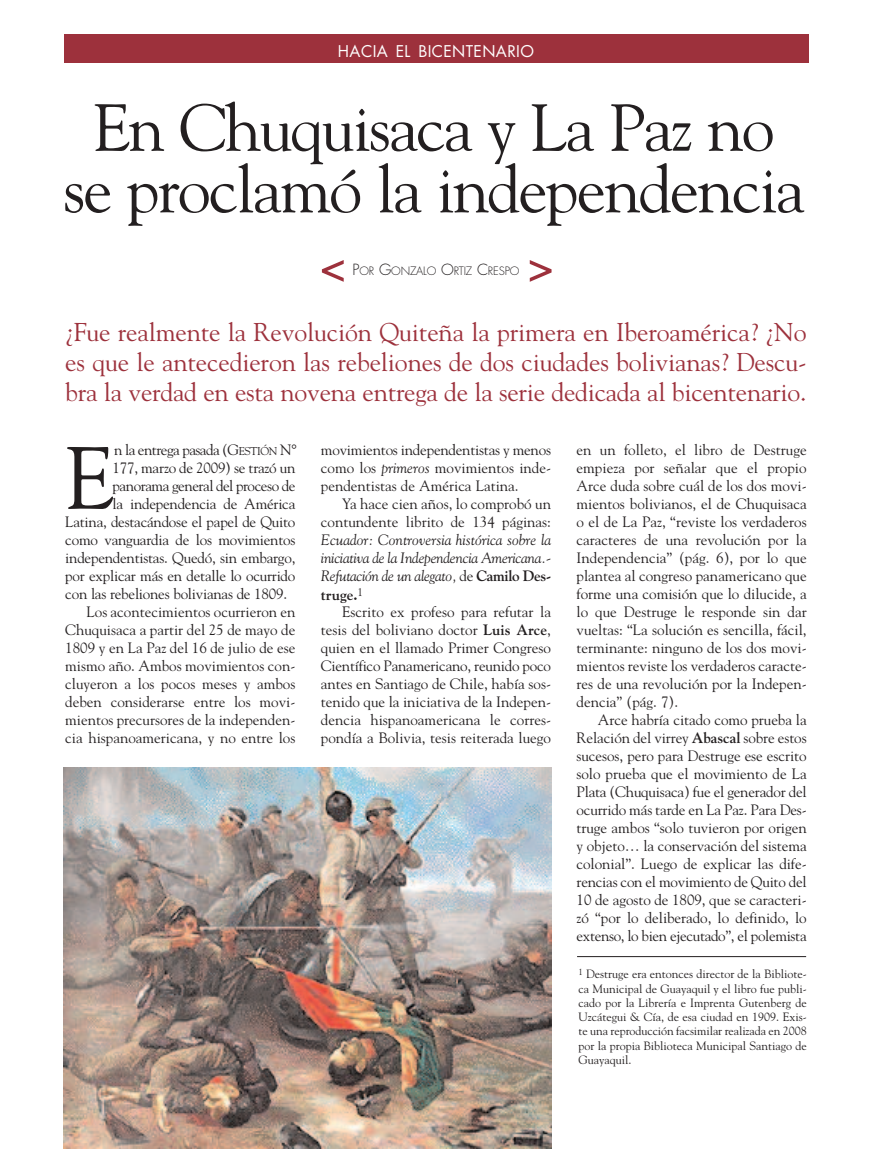
<style>
.page{position:relative;width:872px;height:1149px;background:#fff}
.page>*{position:absolute;margin:0;border:0;box-sizing:border-box;transform-origin:0 0}
.t1{font:87.45px "Goudy Std";color:#231f20}
.t2{font:66px/61.5px "Goudy Std";letter-spacing:-.03em;color:#231f20;text-align:center}
.t3{font:25.65px/30px "Goudy Std";letter-spacing:-.01em;color:#9d313c;text-align:justify}
.t4{font:15.75px "Futura";letter-spacing:.025em;color:#fff}
.t5{font:15px/18px "Goudy Std";color:#231f20;text-align:justify}
.t6{font:italic 15px/18.3px "Goudy Std";letter-spacing:-.015em;color:#231f20;text-align:justify}
.t7{font:15px "Goudy Std";letter-spacing:-.03em;color:#231f20}
.t8{font:15px "Goudy Std";letter-spacing:-.035em;color:#231f20}
.t9{font:12px/14.2px "Goudy Std";color:#231f20;text-align:justify}
.t10{font:300 11.25px "Futura";letter-spacing:-.015em;color:#231f20}
.s1{font-size:15px}
.s2{font-size:11.25px}
.s3{font-style:italic}
.s4{font-style:normal}
.s5{font-weight:700;font-style:normal}
.s6{font-weight:700}
</style>
<div class="page">
<div style="left:64px;top:34px;width:744px;height:29px;background:#9d313c"></div>
<svg style="left:322px;top:260px;width:22px;height:22px"></svg>
<svg style="left:530px;top:260px;width:21px;height:22px"></svg>
<img style="left:64px;top:767px;width:487px;height:381px">
<hr style="left:577px;top:956px;width:229px;height:1px;background:#231f20">
<p class="t4" style="left:338px;top:44px;width:197px">HACIA EL BICENTENARIO</p>
<h2 class="t2" style="left:63px;top:97px;width:743px">En Chuquisaca y La Paz no se proclamó la independencia</h2>
<p class="t10" style="left:352px;top:265px;width:168px"><span class="s1">P</span>OR <span class="s1">G</span>ONZALO <span class="s1">O</span>RTIZ <span class="s1">C</span>RESPO</p>
<h3 class="t3" style="left:65px;top:317px;width:743px">¿Fue realmente la Revolución Quiteña la primera en Iberoamérica? ¿No es que le antecedieron las rebeliones de dos ciudades bolivianas? Descu&shy;bra la verdad en esta novena entrega de la serie dedicada al bicentenario.</h3>
<h1 class="t1" style="left:65px;top:427px;width:50px">E</h1>
<p class="t8" style="left:114px;top:440px;width:184px">n la entrega pasada (G<span class="s2">ESTIÓN</span> N°</p>
<p class="t5" style="left:113px;top:458px;width:184px">177, marzo de 2009) se trazó un</p>
<p class="t7" style="left:113px;top:476px;width:184px">panorama general del proceso de</p>
<p class="t5" style="left:113px;top:494px;width:184px">la independencia de América</p>
<p class="t5" style="left:65px;top:512px;width:232px">Latina, destacándose el papel de Quito</p>
<p class="t5" style="left:65px;top:530px;width:232px">como vanguardia de los movimientos</p>
<p class="t5" style="left:65px;top:548px;width:232px">independentistas. Quedó, sin embargo,</p>
<p class="t5" style="left:65px;top:566px;width:232px">por explicar más en detalle lo ocurrido</p>
<p class="t5" style="left:65px;top:584px;width:223px">con las rebeliones bolivianas de 1809.</p>
<p class="t5" style="left:87px;top:602px;width:210px">Los acontecimientos ocurrieron en</p>
<p class="t5" style="left:65px;top:620px;width:232px">Chuquisaca a partir del 25 de mayo de</p>
<p class="t5" style="left:65px;top:638px;width:232px">1809 y en La Paz del 16 de julio de ese</p>
<p class="t5" style="left:65px;top:656px;width:232px">mismo año. Ambos movimientos con-</p>
<p class="t5" style="left:65px;top:674px;width:232px">cluyeron a los pocos meses y ambos</p>
<p class="t5" style="left:65px;top:692px;width:232px">deben considerarse entre los movi-</p>
<p class="t5" style="left:65px;top:710px;width:232px">mientos precursores de la independen-</p>
<p class="t5" style="left:65px;top:728px;width:232px">cia hispanoamericana, y no entre los</p>
<p class="t5" style="left:321px;top:440px;width:232px">movimientos independentistas y menos como los <span class="s3">primeros</span> movimientos inde&shy;pendentistas de América Latina.</p>
<p class="t5" style="left:321px;top:494px;width:232px;text-align:right">Ya hace cien años, lo comprobó un contundente librito de 134 páginas:</p>
<p class="t6" style="left:321px;top:530px;width:232px">Ecuador: Controversia histórica sobre la iniciativa de la Independencia Americana.- Refutación de un alegato, <span class="s4">de</span> <span class="s5">Camilo Des&shy;truge.</span><sup>1</sup></p>
<p class="t5" style="left:321px;top:602px;width:232px;text-indent:21px">Escrito ex profeso para refutar la tesis del boliviano doctor <span class="s6">Luis Arce</span>, quien en el llamado Primer Congreso Científico Panamericano, reunido poco antes en Santiago de Chile, había sos&shy;tenido que la iniciativa de la Indepen&shy;dencia hispanoamericana le corres&shy;pondía a Bolivia, tesis reiterada luego</p>
<p class="t5" style="left:576px;top:440px;width:232px">en un folleto, el libro de Destruge empieza por señalar que el propio Arce duda sobre cuál de los dos movi&shy;mientos bolivianos, el de Chuquisaca o el de La Paz, “reviste los verdaderos caracteres de una revolución por la Independencia” (pág. 6), por lo que plantea al congreso panamericano que forme una comisión que lo dilucide, a lo que Destruge le responde sin dar vueltas: “La solución es sencilla, fácil, terminante: ninguno de los dos movi&shy;mientos reviste los verdaderos caracte&shy;res de una revolución por la Indepen&shy;dencia” (pág. 7).</p>
<p class="t5" style="left:576px;top:710px;width:232px;text-indent:21px">Arce habría citado como prueba la Relación del virrey <span class="s6">Abascal</span> sobre estos sucesos, pero para Destruge ese escrito solo prueba que el movimiento de La Plata (Chuquisaca) fue el generador del ocurrido más tarde en La Paz. Para Des&shy;truge ambos “solo tuvieron por origen y objeto… la conservación del sistema colonial”. Luego de explicar las dife&shy;rencias con el movimiento de Quito del 10 de agosto de 1809, que se caracteri&shy;zó “por lo deliberado, lo definido, lo extenso, lo bien ejecutado”, el polemista</p>
<p class="t9" style="left:578px;top:966px;width:230px"><sup>1</sup> Destruge era entonces director de la Bibliote&shy;ca Municipal de Guayaquil y el libro fue publi&shy;cado por la Librería e Imprenta Gutenberg de Uzcátegui &amp; Cía, de esa ciudad en 1909. Exis&shy;te una reproducción facsimilar realizada en 2008 por la propia Biblioteca Municipal Santiago de Guayaquil.</p>
</div>
